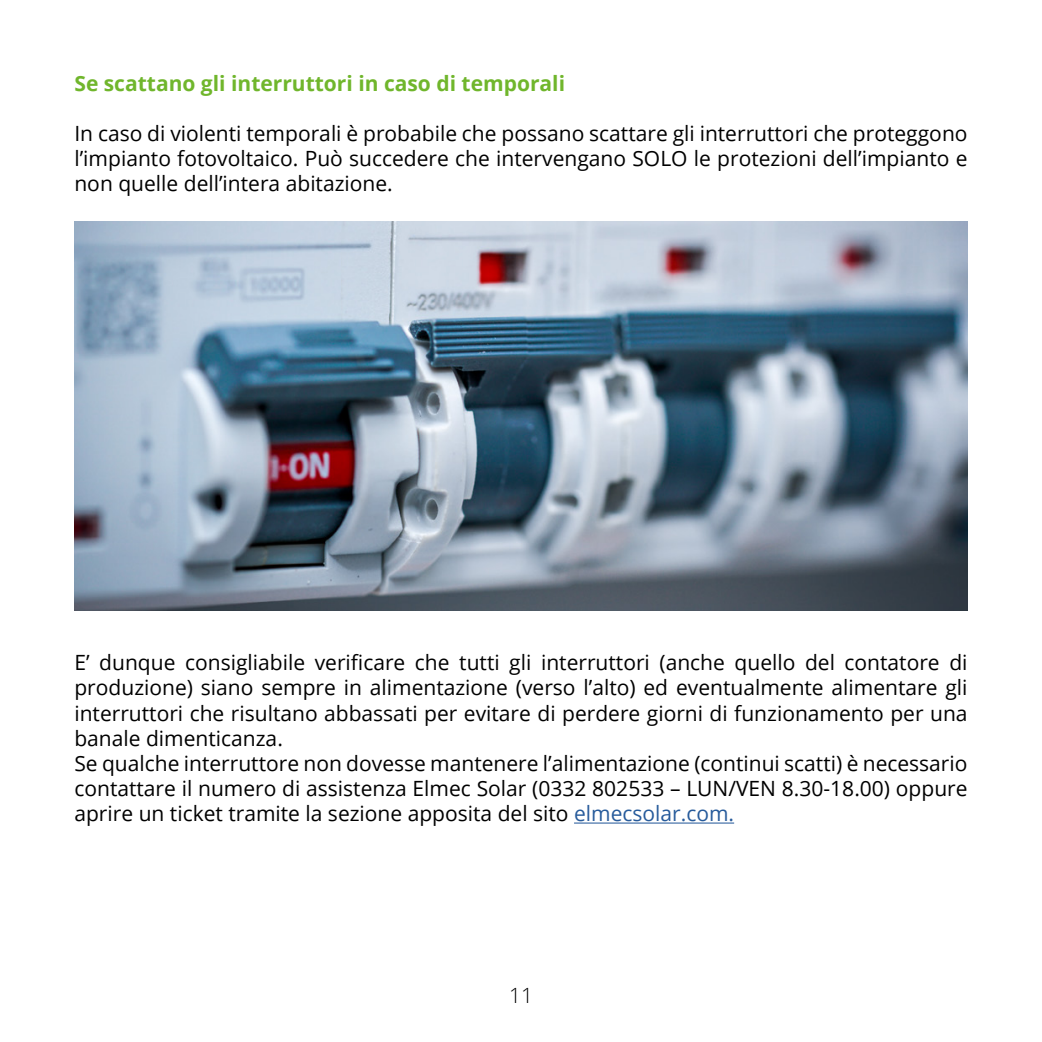
<style>
.page{position:relative;width:1042px;height:1042px;background:#fff}
.page>*{position:absolute;margin:0;border:0;box-sizing:border-box;transform-origin:0 0}
.t1{font:21px/25.2px "Open Sans";color:#000;text-align:justify}
.t2{font:700 21px "Open Sans";color:#70b62c}
.t3{font:300 21px "Open Sans";color:#000}
.s1{color:#275b9b}
</style>
<div class="page">
<hr style="left:574px;top:822px;width:160px;height:1px;background:#275b9b">
<img style="left:74px;top:222px;width:893px;height:388px">
<p class="t2" style="left:74px;top:68px;width:492px">Se scattano gli interruttori in caso di temporali</p>
<p class="t1" style="left:74px;top:120px;width:894px">In caso di violenti temporali è probabile che possano scattare gli interruttori che proteggono l’impianto fotovoltaico. Può succedere che intervengano SOLO le protezioni dell’impianto e non quelle dell’intera abitazione.</p>
<p class="t1" style="left:74px;top:649px;width:894px;text-align:left">E’ dunque consigliabile verificare che tutti gli interruttori (anche quello del contatore di produzione) siano sempre in alimentazione (verso l’alto) ed eventualmente alimentare gli interruttori che risultano abbassati per evitare di perdere giorni di funzionamento per una banale dimenticanza.<br>Se qualche interruttore non dovesse mantenere l’alimentazione (continui scatti) è necessario contattare il numero di assistenza Elmec Solar (0332 802533 – LUN/VEN 8.30-18.00) oppure aprire un ticket tramite la sezione apposita del sito <span class="s1">elmecsolar.com.</span></p>
<p class="t3" style="left:509px;top:981px;width:25px">11</p>
</div>
